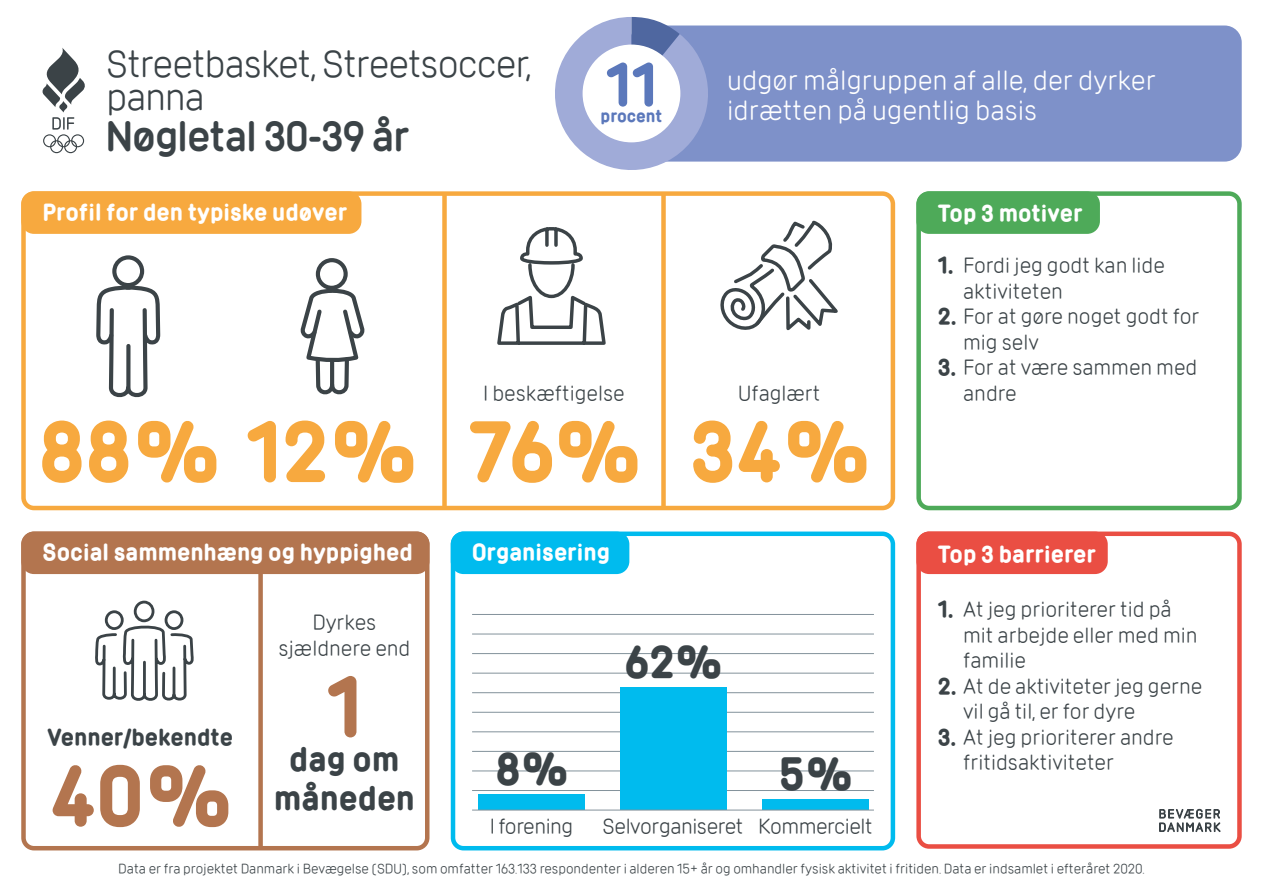
<style>
.page{position:relative;width:1263px;height:893px;background:#fff}
.page>*{position:absolute;margin:0;border:0;box-sizing:border-box;transform-origin:0 0}
.t1{font:700 75px "DIF";color:#f7a93f}
.t2{font:700 75px "DIF";color:#b3754f}
.t3{font:700 53.85px "DIF";color:#5b78bb}
.t4{font:700 40.5px "DIF";color:#3b4347}
.t5{font:600 39px "DIF";letter-spacing:-.03em;color:#3b4347}
.t6{font:37.5px/33px "DIF";letter-spacing:-.025em;color:#3b4347}
.t7{font:700 30px/38.2px "DIF";color:#3b4347;text-align:center}
.t8{font:27px/30px "DIF";color:#fff}
.t9{font:21px/25.5px "DIF";color:#3b4347}
.t10{font:700 21px "DIF";color:#fff}
.t11{font:21px "DIF";letter-spacing:-.02em;color:#3b4347}
.t12{font:700 21px "DIF";color:#3b4347}
.t13{font:700 15.3px "DIF";color:#5b78bb}
.t14{font:13.5px "DIF";color:#3b4347}
.s1{font-weight:700}
</style>
<div class="page">
<div style="left:629px;top:26px;width:613px;height:136px;background:#7e91c9;border-radius:17px"></div>
<div style="left:21px;top:191px;width:874px;height:319px;border:4px solid #f7a93f;border-radius:11px"></div>
<div style="left:21px;top:531px;width:408px;height:319px;border:4px solid #b3754f;border-radius:11px"></div>
<div style="left:21px;top:531px;width:408px;height:43px;background:#b3754f;border-radius:13px"></div>
<div style="left:451px;top:531px;width:444px;height:319px;border:4px solid #0be;border-radius:11px"></div>
<svg style="left:42px;top:48px;width:43px;height:105px"></svg>
<div style="left:916px;top:531px;width:326px;height:318px;border:4px solid #ea4e43;border-radius:11px"></div>
<div style="left:916px;top:191px;width:326px;height:319px;border:4px solid #4eaa59;border-radius:11px"></div>
<svg style="left:1159px;top:808px;width:62px;height:24px"></svg>
<div style="left:451px;top:531px;width:178px;height:43px;background:#0be;border-radius:13px"></div>
<svg style="left:720px;top:220px;width:118px;height:111px"></svg>
<svg style="left:96px;top:255px;width:65px;height:143px"></svg>
<svg style="left:300px;top:258px;width:65px;height:137px"></svg>
<div style="left:21px;top:191px;width:340px;height:43px;background:#f7a93f;border-radius:13px"></div>
<div style="left:916px;top:191px;width:184px;height:43px;background:#4eaa59;border-radius:13px"></div>
<div style="left:916px;top:531px;width:192px;height:43px;background:#ea4e43;border-radius:13px"></div>
<hr style="left:472px;top:790px;width:402px;height:1px;background:#83929b">
<hr style="left:472px;top:771px;width:402px;height:1px;background:#83929b">
<hr style="left:472px;top:751px;width:402px;height:1px;background:#83929b">
<hr style="left:472px;top:731px;width:402px;height:1px;background:#83929b">
<hr style="left:472px;top:712px;width:402px;height:1px;background:#83929b">
<hr style="left:472px;top:692px;width:402px;height:1px;background:#83929b">
<hr style="left:472px;top:673px;width:402px;height:1px;background:#83929b">
<hr style="left:472px;top:653px;width:402px;height:1px;background:#83929b">
<hr style="left:472px;top:634px;width:402px;height:1px;background:#83929b">
<hr style="left:472px;top:614px;width:402px;height:1px;background:#83929b">
<div style="left:478px;top:795px;width:107px;height:15px;background:#0be"></div>
<div style="left:620px;top:688px;width:106px;height:122px;background:#0be"></div>
<div style="left:762px;top:800px;width:107px;height:10px;background:#0be"></div>
<hr style="left:472px;top:810px;width:402px;height:1px;background:#83929b">
<div style="left:258px;top:571px;width:5px;height:277px;background:#b3754f"></div>
<div style="left:442px;top:194px;width:5px;height:314px;background:#f7a93f"></div>
<div style="left:661px;top:194px;width:5px;height:314px;background:#f7a93f"></div>
<svg style="left:555px;top:17px;width:153px;height:153px"></svg>
<div style="left:583px;top:45px;width:97px;height:97px;background:#fff;border-radius:50%"></div>
<svg style="left:497px;top:227px;width:109px;height:118px"></svg>
<svg style="left:95px;top:600px;width:99px;height:101px"></svg>
<h3 class="t6" style="left:106px;top:47px;width:427px">Streetbasket, Streetsoccer, panna</h3>
<h3 class="t5" style="left:105px;top:111px;width:306px">Nøgletal 30-39 år</h3>
<p class="t10" style="left:43px;top:198px;width:306px">Profil for den typiske udøver</p>
<h2 class="t3" style="left:606px;top:49px;width:53px">11</h2>
<p class="t13" style="left:600px;top:106px;width:63px">procent</p>
<p class="t9" style="left:483px;top:380px;width:143px">I beskæftigelse</p>
<h1 class="t1" style="left:38px;top:402px;width:603px">88% 12% 76%</h1>
<p class="t10" style="left:43px;top:538px;width:372px">Social sammenhæng og hyppighed</p>
<p class="t10" style="left:472px;top:538px;width:140px">Organisering</p>
<p class="t8" style="left:727px;top:65px;width:430px">udgør målgruppen af alle, der dyrker idrætten på ugentlig basis</p>
<p class="t9" style="left:738px;top:380px;width:84px">Ufaglært</p>
<h1 class="t1" style="left:690px;top:402px;width:180px">34%</h1>
<p class="t10" style="left:938px;top:200px;width:146px">Top 3 motiver</p>
<p class="t9" style="left:963px;top:252px;width:203px;text-indent:-26px"><span class="s1">1.</span> Fordi jeg godt kan lide aktiviteten</p>
<p class="t9" style="left:963px;top:303px;width:238px;text-indent:-26px"><span class="s1">2.</span> For at gøre noget godt for mig selv</p>
<p class="t9" style="left:963px;top:354px;width:236px;text-indent:-26px"><span class="s1">3.</span> For at være sammen med andre</p>
<p class="t10" style="left:938px;top:540px;width:160px">Top 3 barrierer</p>
<p class="t12" style="left:47px;top:723px;width:187px">Venner/bekendte</p>
<h1 class="t2" style="left:50px;top:746px;width:182px">40%</h1>
<p class="t9" style="left:278px;top:609px;width:134px;text-align:center">Dyrkes sjældnere end</p>
<h1 class="t2" style="left:326px;top:657px;width:38px">1</h1>
<h3 class="t7" style="left:274px;top:741px;width:142px">dag om måneden</h3>
<h3 class="t4" style="left:624px;top:635px;width:99px">62%</h3>
<h3 class="t4" style="left:496px;top:742px;width:74px">8%</h3>
<h3 class="t4" style="left:779px;top:747px;width:75px">5%</h3>
<p class="t11" style="left:490px;top:814px;width:85px">I forening</p>
<p class="t11" style="left:602px;top:814px;width:272px">Selvorganiseret Kommercielt</p>
<p class="t9" style="left:963px;top:597px;width:236px;text-indent:-26px"><span class="s1">1.</span> At jeg prioriterer tid på mit arbejde eller med min familie</p>
<p class="t9" style="left:963px;top:673px;width:241px;text-indent:-26px"><span class="s1">2.</span> At de aktiviteter jeg gerne vil gå til, er for dyre</p>
<p class="t9" style="left:963px;top:724px;width:212px;text-indent:-26px"><span class="s1">3.</span> At jeg prioriterer andre fritidsaktiviteter</p>
<p class="t14" style="left:118px;top:861px;width:1028px">Data er fra projektet Danmark i Bevægelse (SDU), som omfatter 163.133 respondenter i alderen 15+ år og omhandler fysisk aktivitet i fritiden. Data er indsamlet i efteråret 2020.</p>
</div>
